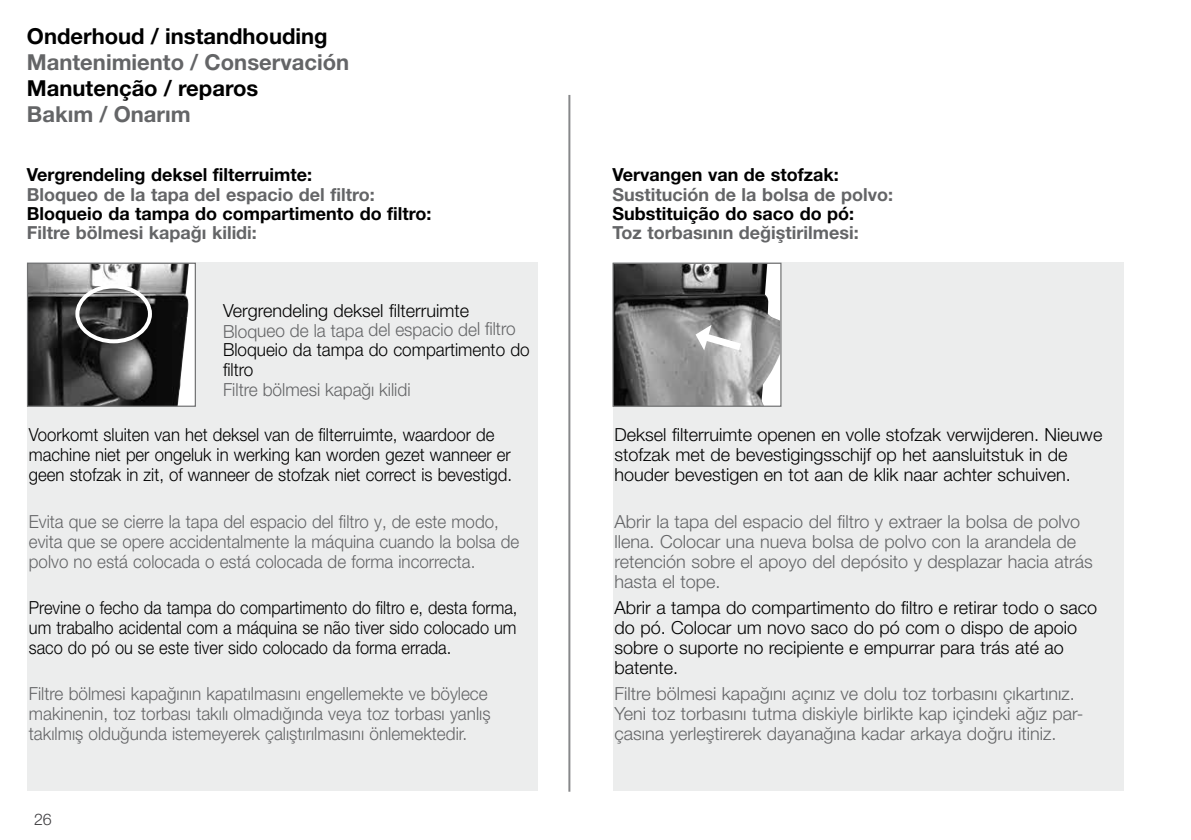
<style>
.page{position:relative;width:1191px;height:840px;background:#fff}
.page>*{position:absolute;margin:0;border:0;box-sizing:border-box;transform-origin:0 0}
.t1{font:700 22px "Helvetica Neue LT Pro";color:#000}
.t2{font:700 22px "Helvetica Neue LT Pro";color:#646567}
.t3{font:300 18px/20px "Helvetica Neue LT Pro";color:#000}
.t4{font:300 18px/20px "Helvetica Neue LT Pro";color:#646567}
.t5{font:300 18px/20px "Helvetica Neue LT Pro";color:#646567;scale:.95 1}
.t6{font:300 18px/20px "Helvetica Neue LT Pro";color:#000;scale:.93 1}
.t7{font:300 18px/20px "Helvetica Neue LT Pro";color:#646567;scale:.94 1}
.t8{font:300 18px/20px "Helvetica Neue LT Pro";color:#000;text-align:justify;scale:.91 1}
.t9{font:700 18px "Helvetica Neue LT Pro";color:#646567}
.t10{font:700 18px "Helvetica Neue LT Pro";color:#000}
.t11{font:300 18px "Helvetica Neue LT Pro";color:#646567;scale:.96 1}
.t12{font:300 18px/20px "Helvetica Neue LT Pro";color:#000;scale:.95 1}
.t13{font:300 16px "Helvetica Neue LT Pro";color:#3e3d40}
</style>
<div class="page">
<hr style="left:568px;top:95px;width:2px;height:696px;background:#87888a">
<div style="left:27px;top:262px;width:510px;height:528px;background:#eceded"></div>
<div style="left:613px;top:262px;width:510px;height:528px;background:#eceded"></div>
<div style="left:28px;top:263px;width:167px;height:143px;background:#fff"></div>
<img style="left:29px;top:264px;width:160px;height:140px">
<div style="left:27px;top:262px;width:169px;height:144px;border:1px solid #707172"></div>
<img style="left:614px;top:264px;width:165px;height:140px">
<div style="left:612px;top:262px;width:169px;height:144px;border:1px solid #707172"></div>
<div style="left:75px;top:284px;width:77px;height:59px;border:4px solid #fff;border-radius:50%"></div>
<svg style="left:695px;top:324px;width:46px;height:26px"></svg>
<p class="t1" style="left:27px;top:23px;width:302px">Onderhoud / instandhouding</p>
<p class="t2" style="left:27px;top:49px;width:324px">Mantenimiento / Conservación</p>
<p class="t1" style="left:27px;top:75px;width:233px">Manutenção / reparos</p>
<p class="t2" style="left:27px;top:101px;width:165px">Bakım / Onarım</p>
<p class="t10" style="left:27px;top:163px;width:287px">Vergrendeling deksel filterruimte:</p>
<p class="t10" style="left:612px;top:163px;width:228px">Vervangen van de stofzak:</p>
<p class="t9" style="left:27px;top:183px;width:349px">Bloqueo de la tapa del espacio del filtro:</p>
<p class="t9" style="left:612px;top:183px;width:282px">Sustitución de la bolsa de polvo:</p>
<p class="t10" style="left:27px;top:202px;width:406px">Bloqueio da tampa do compartimento do filtro:</p>
<p class="t10" style="left:612px;top:202px;width:243px">Substituição do saco do pó:</p>
<p class="t9" style="left:27px;top:222px;width:231px">Filtre bölmesi kapağı kilidi:</p>
<p class="t9" style="left:612px;top:222px;width:248px">Toz torbasının değiştirilmesi:</p>
<p class="t3" style="left:223px;top:300px;width:248px">Vergrendeling deksel filterruimte</p>
<p class="t11" style="left:223px;top:321px;width:306px;rotate:-1deg">Bloqueo de la tapa del espacio del fi ltro</p>
<p class="t12" style="left:223px;top:339px;width:324px">Bloqueio da tampa do compartimento do filtro</p>
<p class="t11" style="left:223px;top:378px;width:197px">Filtre bölmesi kapağı kilidi</p>
<p class="t6" style="left:29px;top:424px;width:521px">Voorkomt sluiten van het deksel van de filterruimte, waardoor de machine niet per ongeluk in werking kan worden gezet wanneer er geen stofzak in zit, of wanneer de stofzak niet correct is bevestigd.</p>
<p class="t3" style="left:614px;top:424px;width:489px">Deksel filterruimte openen en volle stofzak verwijderen. Nieuwe stofzak met de bevestigingsschijf op het aansluitstuk in de houder bevestigen en tot aan de klik naar achter schuiven.</p>
<p class="t7" style="left:29px;top:510px;width:523px">Evita que se cierre la tapa del espacio del filtro y, de este modo, evita que se opere accidentalmente la máquina cuando la bolsa de polvo no está colocada o está colocada de forma incorrecta.</p>
<p class="t4" style="left:614px;top:510px;width:480px">Abrir la tapa del espacio del filtro y extraer la bolsa de polvo llena. Colocar una nueva bolsa de polvo con la arandela de retención sobre el apoyo del depósito y desplazar hacia atrás hasta el tope.</p>
<p class="t8" style="left:29px;top:597px;width:538px">Previne o fecho da tampa do compartimento do filtro e, desta forma, um trabalho acidental com a máquina se não tiver sido colocado um saco do pó ou se este tiver sido colocado da forma errada.</p>
<p class="t3" style="left:614px;top:597px;width:484px">Abrir a tampa do compartimento do filtro e retirar todo o saco do pó. Colocar um novo saco do pó com o dispo de apoio sobre o suporte no recipiente e empurrar para trás até ao batente.</p>
<p class="t5" style="left:29px;top:683px;width:487px">Filtre bölmesi kapağının kapatılmasını engellemekte ve böylece makinenin, toz torbası takılı olmadığında veya toz torbası yanlış takılmış olduğunda istemeyerek çalıştırılmasını önlemektedir.</p>
<p class="t4" style="left:614px;top:683px;width:470px">Filtre bölmesi kapağını açınız ve dolu toz torbasını çıkartınız.<br>Yeni toz torbasını tutma diskiyle birlikte kap içindeki ağız par&shy;çasına yerleştirerek dayanağına kadar arkaya doğru itiniz.</p>
<p class="t13" style="left:34px;top:808px;width:19px">26</p>
</div>
